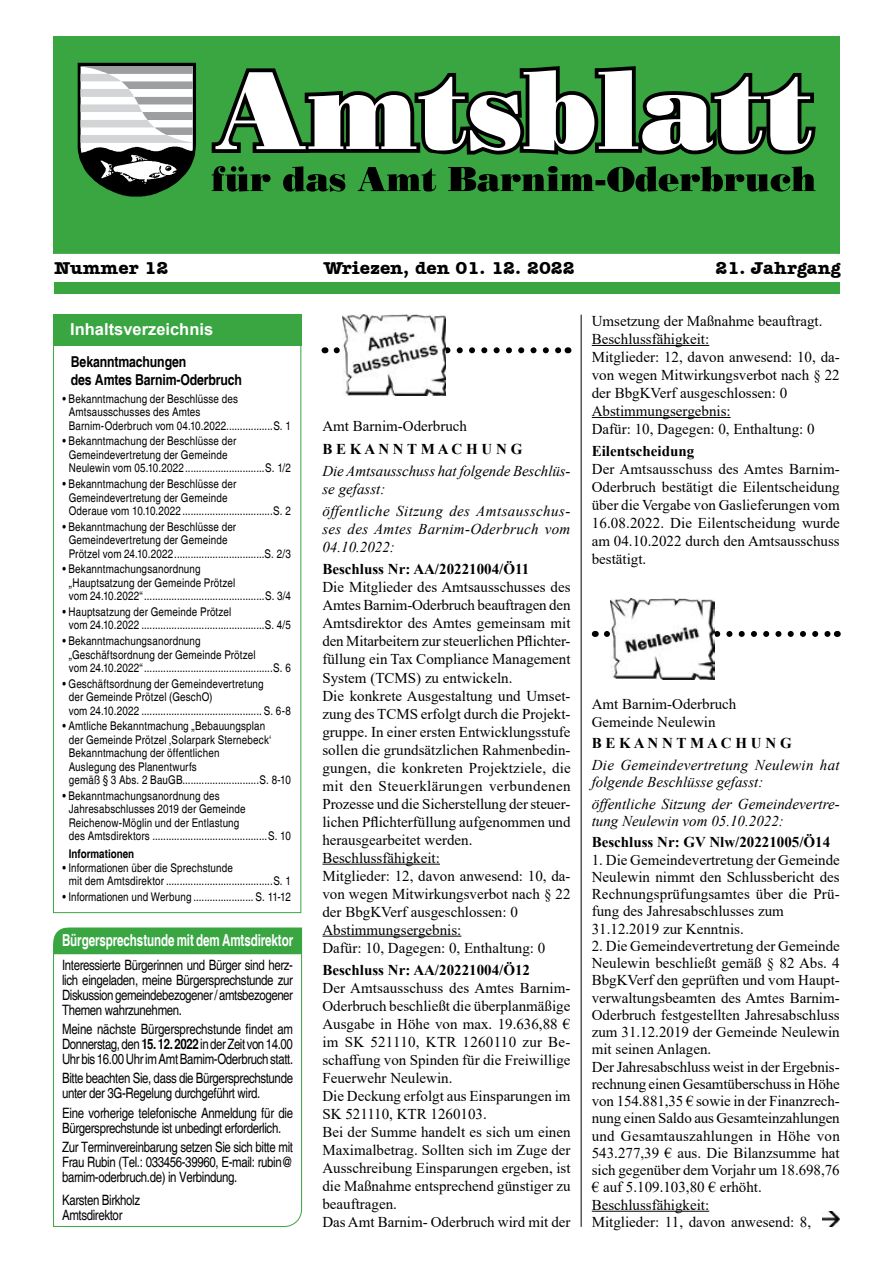
<style>
.page{position:relative;width:893px;height:1263px;background:#fff}
.page>*{position:absolute;margin:0;border:0;box-sizing:border-box;transform-origin:0 0}
.t1{font:700 18px "Amer Typewriter IT Cby BT";color:#000}
.t2{font:700 condensed 16.5px "Helvetica";letter-spacing:-.01em;color:#fff;scale:.86 1}
.t3{font:700 16.5px "Arial";color:#fff}
.t4{font:15px/18px "Times New Roman";color:#000}
.t5{font:italic 15px/18px "Times New Roman";letter-spacing:.005em;color:#000}
.t6{font:700 15px "Times New Roman";color:#000}
.t7{font:700 condensed 15px/18px "Helvetica";letter-spacing:-.01em;color:#000}
.t8{font:condensed 14.25px/15px "Helvetica";letter-spacing:-.025em;color:#000;text-align:justify}
.t9{font:condensed 12px/13.5px "Helvetica";letter-spacing:.015em;color:#000}
.t10{font:700 condensed 12px "Helvetica";color:#000}
.s1{font-weight:700}
</style>
<div class="page">
<svg style="left:337px;top:347px;width:224px;height:6px"></svg>
<img style="left:342px;top:315px;width:104px;height:81px">
<hr style="left:322px;top:864px;width:118px;height:1px;background:#000">
<hr style="left:322px;top:936px;width:139px;height:1px;background:#000">
<hr style="left:592px;top:345px;width:117px;height:1px;background:#000">
<hr style="left:592px;top:417px;width:139px;height:1px;background:#000">
<svg style="left:607px;top:631px;width:224px;height:6px"></svg>
<img style="left:610px;top:598px;width:105px;height:82px">
<hr style="left:592px;top:1211px;width:117px;height:1px;background:#000">
<hr style="left:581px;top:315px;width:1px;height:912px;background:#000">
<div style="left:54px;top:283px;width:785px;height:11px;background:#39a642"></div>
<div style="left:53px;top:36px;width:787px;height:217px;background:#39a642"></div>
<svg style="left:212px;top:66px;width:604px;height:126px;background:#28742e"></svg>
<svg style="left:215px;top:70px;width:596px;height:81px"></svg>
<svg style="left:78px;top:63px;width:118px;height:134px"></svg>
<img style="left:822px;top:1211px;width:18px;height:16px">
<div style="left:53px;top:315px;width:248px;height:31px;background:#39a642"></div>
<svg style="left:53px;top:927px;width:249px;height:300px"></svg>
<div style="left:54px;top:928px;width:248px;height:26px;background:#39a642"></div>
<p class="t1" style="left:54px;top:257px;width:116px">Nummer 12</p>
<p class="t1" style="left:324px;top:257px;width:252px">Wriezen, den 01. 12. 2022</p>
<p class="t1" style="left:716px;top:257px;width:127px">21. Jahrgang</p>
<p class="t3" style="left:70px;top:318px;width:145px">Inhaltsverzeichnis</p>
<p class="t7" style="left:71px;top:353px;width:173px">Bekanntmachungen<br>des Amtes Barnim-Oderbruch</p>
<p class="t9" style="left:69px;top:392px;width:224px;text-indent:-6px">• Bekanntmachung der Beschlüsse des<br>Amtsausschusses des Amtes<br>Barnim-Oderbruch vom 04.10.2022.................S. 1</p>
<p class="t9" style="left:69px;top:434px;width:224px;text-indent:-6px">• Bekanntmachung der Beschlüsse der<br>Gemeindevertretung der Gemeinde<br>Neulewin vom 05.10.2022 .............................S. 1/2</p>
<p class="t9" style="left:69px;top:477px;width:224px;text-indent:-6px">• Bekanntmachung der Beschlüsse der<br>Gemeindevertretung der Gemeinde<br>Oderaue vom 10.10.2022 .................................S. 2</p>
<p class="t9" style="left:69px;top:520px;width:224px;text-indent:-6px">• Bekanntmachung der Beschlüsse der<br>Gemeindevertretung der Gemeinde<br>Prötzel vom 24.10.2022.................................S. 2/3</p>
<p class="t9" style="left:69px;top:562px;width:224px;text-indent:-6px">• Bekanntmachungsanordnung<br>„Hauptsatzung der Gemeinde Prötzel<br>vom 24.10.2022“............................................S. 3/4</p>
<p class="t9" style="left:69px;top:605px;width:224px;text-indent:-6px">• Hauptsatzung der Gemeinde Prötzel<br>vom 24.10.2022 .............................................S. 4/5</p>
<p class="t9" style="left:69px;top:634px;width:224px;text-indent:-6px">• Bekanntmachungsanordnung<br>„Geschäftsordnung der Gemeinde Prötzel<br>vom 24.10.2022“...............................................S. 6</p>
<p class="t9" style="left:69px;top:677px;width:224px;text-indent:-6px">• Geschäftsordnung der Gemeindevertretung<br>der Gemeinde Prötzel (GeschO)<br>vom 24.10.2022 ............................................ S. 6-8</p>
<p class="t9" style="left:69px;top:719px;width:224px;text-indent:-6px">• Amtliche Bekanntmachung „Bebauungsplan<br>der Gemeinde Prötzel ‚Solarpark Sternebeck‘ Bekanntmachung der öffentlichen<br>Auslegung des Planentwurfs<br>gemäß § 3 Abs. 2 BauGB............................S. 8-10</p>
<p class="t9" style="left:69px;top:789px;width:224px;text-indent:-6px">• Bekanntmachungsanordnung des Jahresabschlusses 2019 der Gemeinde Reichenow-Möglin und der Entlastung<br>des Amtsdirektors ..........................................S. 10</p>
<p class="t10" style="left:69px;top:847px;width:67px">Informationen</p>
<p class="t9" style="left:69px;top:861px;width:224px;text-indent:-6px">• Informationen über die Sprechstunde<br>mit dem Amtsdirektor .......................................S. 1</p>
<p class="t9" style="left:62px;top:890px;width:230px">• Informationen und Werbung ...................... S. 11-12</p>
<p class="t2" style="left:62px;top:930px;width:270px">Bürgersprechstunde mit dem Amtsdirektor</p>
<p class="t8" style="left:62px;top:957px;width:233px">Interessierte Bürgerinnen und Bürger sind herz&shy;lich eingeladen, meine Bürgersprechstunde zur Diskussion gemeindebezogener / amtsbezogener Themen wahrzunehmen.</p>
<p class="t8" style="left:62px;top:1022px;width:233px">Meine nächste Bürgersprechstunde findet am Donnerstag, den <span class="s1">15. 12. 2022</span> in der Zeit von 14.00<br>Uhr bis 16.00 Uhr im Amt Barnim-Oderbruch statt.</p>
<p class="t8" style="left:62px;top:1071px;width:232px">Bitte beachten Sie, dass die Bürgersprechstunde unter der 3G-Regelung durchgeführt wird.</p>
<p class="t8" style="left:62px;top:1105px;width:233px">Eine vorherige telefonische Anmeldung für die<br>Bürgersprechstunde ist unbedingt erforderlich.</p>
<p class="t8" style="left:62px;top:1139px;width:232px">Zur Terminvereinbarung setzen Sie sich bitte mit Frau Rubin (Tel.: 033456-39960, E-mail: rubin@ barnim-oderbruch.de) in Verbindung.</p>
<p class="t8" style="left:62px;top:1193px;width:80px">Karsten Birkholz<br>Amtsdirektor</p>
<p class="t4" style="left:322px;top:417px;width:146px">Amt Barnim-Oderbruch</p>
<p class="t6" style="left:322px;top:438px;width:201px">B E K A N N T M A C H U N G</p>
<p class="t5" style="left:322px;top:461px;width:250px">Die Amtsausschuss hat folgende Beschlüs&shy;se gefasst:</p>
<p class="t5" style="left:322px;top:502px;width:250px;text-align:justify">öffentliche Sitzung des Amtsausschus&shy;ses des Amtes Barnim-Oderbruch vom 04.10.2022:</p>
<p class="t6" style="left:322px;top:559px;width:208px">Beschluss Nr: AA/20221004/Ö11</p>
<p class="t4" style="left:322px;top:578px;width:250px">Die Mitglieder des Amtsausschusses des Amtes Barnim-Oderbruch beauftragen den Amtsdirektor des Amtes gemeinsam mit den Mitarbeitern zur steuerlichen Pflichter&shy;füllung ein Tax Compliance Management System (TCMS) zu entwickeln.<br>Die konkrete Ausgestaltung und Umset&shy;zung des TCMS erfolgt durch die Projekt&shy;gruppe. In einer ersten Entwicklungsstufe sollen die grundsätzlichen Rahmenbedin&shy;gungen, die konkreten Projektziele, die mit den Steuerklärungen verbundenen Prozesse und die Sicherstellung der steuer&shy;lichen Pflichterfüllung aufgenommen und herausgearbeitet werden.<br>Beschlussfähigkeit:<br>Mitglieder: 12, davon anwesend: 10, da&shy;von wegen Mitwirkungsverbot nach § 22 der BbgKVerf ausgeschlossen: 0<br>Abstimmungsergebnis:<br>Dafür: 10, Dagegen: 0, Enthaltung: 0</p>
<p class="t6" style="left:322px;top:959px;width:209px">Beschluss Nr: AA/20221004/Ö12</p>
<p class="t4" style="left:322px;top:978px;width:250px">Der Amtsausschuss des Amtes Barnim-Oderbruch beschließt die überplanmäßige Ausgabe in Höhe von max. 19.636,88 € im SK 521110, KTR 1260110 zur Be&shy;schaffung von Spinden für die Freiwillige Feuerwehr Neulewin.<br>Die Deckung erfolgt aus Einsparungen im SK 521110, KTR 1260103.<br>Bei der Summe handelt es sich um einen Maximalbetrag. Sollten sich im Zuge der Ausschreibung Einsparungen ergeben, ist die Maßnahme entsprechend günstiger zu beauftragen.<br>Das Amt Barnim- Oderbruch wird mit der</p>
<p class="t4" style="left:592px;top:311px;width:250px">Umsetzung der Maßnahme beauftragt.<br>Beschlussfähigkeit:<br>Mitglieder: 12, davon anwesend: 10, da&shy;von wegen Mitwirkungsverbot nach § 22 der BbgKVerf ausgeschlossen: 0<br>Abstimmungsergebnis:<br>Dafür: 10, Dagegen: 0, Enthaltung: 0</p>
<p class="t6" style="left:592px;top:440px;width:104px">Eilentscheidung</p>
<p class="t4" style="left:592px;top:460px;width:250px;text-align:justify">Der Amtsausschuss des Amtes Barnim-Oderbruch bestätigt die Eilentscheidung über die Vergabe von Gaslieferungen vom 16.08.2022. Die Eilentscheidung wurde am 04.10.2022 durch den Amtsausschuss bestätigt.</p>
<p class="t4" style="left:592px;top:695px;width:146px;line-height:17.2px">Amt Barnim-Oderbruch<br>Gemeinde Neulewin</p>
<p class="t6" style="left:592px;top:732px;width:201px">B E K A N N T M A C H U N G</p>
<p class="t5" style="left:592px;top:756px;width:249px;line-height:17.2px">Die Gemeindevertretung Neulewin hat folgende Beschlüsse gefasst:</p>
<p class="t5" style="left:592px;top:794px;width:250px;line-height:17.2px">öffentliche Sitzung der Gemeindevertre&shy;tung Neulewin vom 05.10.2022:</p>
<p class="t6" style="left:592px;top:831px;width:240px">Beschluss Nr: GV Nlw/20221005/Ö14</p>
<p class="t4" style="left:592px;top:850px;width:250px;line-height:17.2px">1. Die Gemeindevertretung der Gemeinde Neulewin nimmt den Schlussbericht des Rechnungsprüfungsamtes über die Prü&shy;fung des Jahresabschlusses zum 31.12.2019 zur Kenntnis.</p>
<p class="t4" style="left:592px;top:937px;width:250px;line-height:17.2px">2. Die Gemeindevertretung der Gemeinde Neulewin beschließt gemäß § 82 Abs. 4<br>BbgKVerf den geprüften und vom Haupt&shy;verwaltungsbeamten des Amtes Barnim-Oderbruch festgestellten Jahresabschluss zum 31.12.2019 der Gemeinde Neulewin mit seinen Anlagen.<br>Der Jahresabschluss weist in der Ergebnis&shy;rechnung einen Gesamtüberschuss in Höhe von 154.881,35 € sowie in der Finanzrech&shy;nung einen Saldo aus Gesamteinzahlungen und Gesamtauszahlungen in Höhe von 543.277,39 € aus. Die Bilanzsumme hat sich gegenüber dem Vorjahr um 18.698,76 € auf 5.109.103,80 € erhöht.<br>Beschlussfähigkeit:<br>Mitglieder: 11, davon anwesend: 8,</p>
</div>
